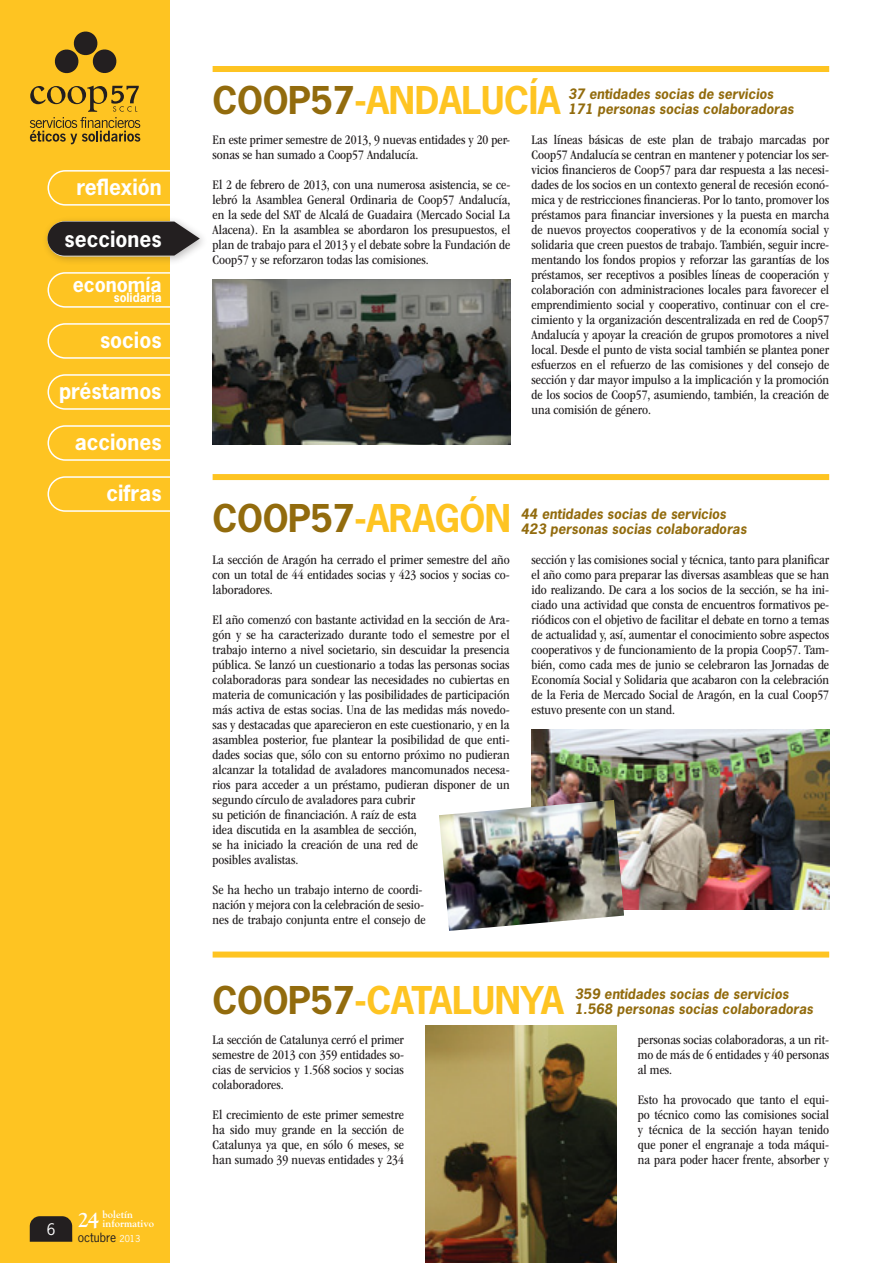
<style>
.page{position:relative;width:893px;height:1263px;background:#fff}
.page>*{position:absolute;margin:0;border:0;box-sizing:border-box;transform-origin:0 0}
.t1{font:700 36px "News Gothic Std";letter-spacing:-.01em;color:#fec422}
.t2{font:700 21px "News Gothic Std";color:#fff}
.t3{font:700 21px "Goudy Std";color:#fff}
.t4{font:700 19.5px "News Gothic Std";color:#fff}
.t5{font:condensed 13.5px/15px "ITC Garamond Std";color:#231f20;text-align:justify}
.t6{font:italic 700 13.5px/15px "News Gothic Std";color:#926b0d}
.t7{font:12px "News Gothic Std";color:#231f20}
.t8{font:700 12px "News Gothic Std";color:#fff}
.t9{font:700 10.5px/9px "Goudy Std";color:#fff}
.s1{font-size:9px;color:#fff}
.s2{color:#926b0d}
</style>
<div class="page">
<div style="left:0;top:0;width:170px;height:1263px;background:#fec422"></div>
<svg style="left:47px;top:272px;width:123px;height:36px"></svg>
<svg style="left:47px;top:323px;width:123px;height:36px"></svg>
<svg style="left:47px;top:374px;width:123px;height:36px"></svg>
<svg style="left:30px;top:1216px;width:42px;height:26px"></svg>
<svg style="left:30px;top:86px;width:110px;height:58px"></svg>
<svg style="left:54px;top:31px;width:63px;height:43px"></svg>
<svg style="left:47px;top:425px;width:123px;height:36px"></svg>
<svg style="left:47px;top:476px;width:123px;height:36px"></svg>
<svg style="left:47px;top:170px;width:123px;height:36px"></svg>
<div style="left:41px;top:215px;width:167px;height:51px;background:#231f20;opacity:.3"></div>
<svg style="left:47px;top:220px;width:153px;height:37px;background:#474139"></svg>
<img style="left:213px;top:279px;width:297px;height:165px">
<img style="left:531px;top:729px;width:298px;height:180px">
<img style="left:425px;top:1026px;width:192px;height:237px">
<img style="left:439px;top:800px;width:185px;height:131px">
<div style="left:213px;top:474px;width:616px;height:6px;background:#fec422"></div>
<div style="left:213px;top:951px;width:616px;height:6px;background:#fec422"></div>
<div style="left:213px;top:66px;width:616px;height:6px;background:#fec422"></div>
<h2 class="t2" style="left:76px;top:173px;width:87px">reflexión</h2>
<h2 class="t2" style="left:65px;top:225px;width:99px">secciones</h2>
<h3 class="t4" style="left:73px;top:271px;width:90px">economía</h3>
<p class="t8" style="left:114px;top:289px;width:49px">solidaria</p>
<h2 class="t2" style="left:100px;top:326px;width:63px">socios</h2>
<h2 class="t2" style="left:59px;top:378px;width:104px">préstamos</h2>
<h2 class="t2" style="left:75px;top:429px;width:88px">acciones</h2>
<h2 class="t2" style="left:106px;top:480px;width:57px">cifras</h2>
<p class="t9" style="left:103px;top:1210px;width:53px">boletín informativo</p>
<h2 class="t3" style="left:47px;top:1207px;width:54px"><sub>6</sub> 24</h2>
<p class="t7" style="left:78px;top:1229px;width:64px">octubre <span class="s1">2013</span></p>
<h1 class="t1" style="left:213px;top:77px;width:350px"><span class="s2">COOP57</span>-ANDALUCÍA</h1>
<p class="t6" style="left:568px;top:86px;width:227px">37 entidades socias de servicios<br>171 personas socias colaboradoras</p>
<p class="t5" style="left:213px;top:132px;width:299px">En este primer semestre de 2013, 9 nuevas entidades y 20 per&shy;sonas se han sumado a Coop57 Andalucía.</p>
<p class="t5" style="left:213px;top:177px;width:299px">El 2 de febrero de 2013, con una numerosa asistencia, se ce&shy;lebró la Asamblea General Ordinaria de Coop57 Andalucía, en la sede del SAT de Alcalá de Guadaira (Mercado Social La Alacena). En la asamblea se abordaron los presupuestos, el plan de trabajo para el 2013 y el debate sobre la Fundación de Coop57 y se reforzaron todas las comisiones.</p>
<p class="t5" style="left:531px;top:132px;width:299px">Las líneas básicas de este plan de trabajo marcadas por Coop57 Andalucía se centran en mantener y potenciar los ser&shy;vicios financieros de Coop57 para dar respuesta a las necesi&shy;dades de los socios en un contexto general de recesión econó&shy;mica y de restricciones financieras. Por lo tanto, promover los préstamos para financiar inversiones y la puesta en marcha de nuevos proyectos cooperativos y de la economía social y solidaria que creen puestos de trabajo. También, seguir incre&shy;mentando los fondos propios y reforzar las garantías de los préstamos, ser receptivos a posibles líneas de cooperación y colaboración con administraciones locales para favorecer el emprendimiento social y cooperativo, continuar con el cre&shy;cimiento y la organización descentralizada en red de Coop57<br>Andalucía y apoyar la creación de grupos promotores a nivel local. Desde el punto de vista social también se plantea poner esfuerzos en el refuerzo de las comisiones y del consejo de sección y dar mayor impulso a la implicación y la promoción de los socios de Coop57, asumiendo, también, la creación de una comisión de género.</p>
<h1 class="t1" style="left:213px;top:495px;width:300px"><span class="s2">COOP57</span>-ARAGÓN</h1>
<p class="t5" style="left:213px;top:552px;width:299px">La sección de Aragón ha cerrado el primer semestre del año con un total de 44 entidades socias y 423 socios y socias co&shy;laboradores.</p>
<p class="t5" style="left:213px;top:612px;width:299px;text-align:left">El año comenzó con bastante actividad en la sección de Ara&shy;gón y se ha caracterizado durante todo el semestre por el trabajo interno a nivel societario, sin descuidar la presencia pública. Se lanzó un cuestionario a todas las personas socias colaboradoras para sondear las necesidades no cubiertas en materia de comunicación y las posibilidades de participación más activa de estas socias. Una de las medidas más novedo&shy;sas y destacadas que aparecieron en este cuestionario, y en la asamblea posterior, fue plantear la posibilidad de que enti&shy;dades socias que, sólo con su entorno próximo no pudieran alcanzar la totalidad de avaladores mancomunados necesa&shy;rios para acceder a un préstamo, pudieran disponer de un segundo círculo de avaladores para cubrir<br>su petición de financiación. A raíz de esta<br>idea discutida en la asamblea de sección,<br>se ha iniciado la creación de una red de<br>posibles avalistas.</p>
<p class="t5" style="left:213px;top:882px;width:214px;text-align:left">Se ha hecho un trabajo interno de coordi&shy;nación y mejora con la celebración de sesio&shy;nes de trabajo conjunta entre el consejo de</p>
<p class="t6" style="left:521px;top:506px;width:227px">44 entidades socias de servicios<br>423 personas socias colaboradoras</p>
<p class="t5" style="left:531px;top:552px;width:299px">sección y las comisiones social y técnica, tanto para planificar el año como para preparar las diversas asambleas que se han ido realizando. De cara a los socios de la sección, se ha ini&shy;ciado una actividad que consta de encuentros formativos pe&shy;riódicos con el objetivo de facilitar el debate en torno a temas de actualidad y, así, aumentar el conocimiento sobre aspectos cooperativos y de funcionamiento de la propia Coop57. Tam&shy;bién, como cada mes de junio se celebraron las Jornadas de Economía Social y Solidaria que acabaron con la celebración de la Feria de Mercado Social de Aragón, en la cual Coop57 estuvo presente con un stand.</p>
<h1 class="t1" style="left:213px;top:977px;width:353px"><span class="s2">COOP57</span>-CATALUNYA</h1>
<p class="t5" style="left:213px;top:1032px;width:193px">La sección de Catalunya cerró el primer semestre de 2013 con 359 entidades so&shy;cias de servicios y 1.568 socios y socias colaboradores.</p>
<p class="t5" style="left:213px;top:1107px;width:193px">El crecimiento de este primer semestre ha sido muy grande en la sección de Catalunya ya que, en sólo 6 meses, se han sumado 39 nuevas entidades y 234</p>
<p class="t6" style="left:575px;top:986px;width:240px">359 entidades socias de servicios<br>1.568 personas socias colaboradoras</p>
<p class="t5" style="left:638px;top:1032px;width:193px">personas socias colaboradoras, a un rit&shy;mo de más de 6 entidades y 40 personas al mes.</p>
<p class="t5" style="left:638px;top:1092px;width:193px">Esto ha provocado que tanto el equi&shy;po técnico como las comisiones social y técnica de la sección hayan tenido que poner el engranaje a toda máqui&shy;na para poder hacer frente, absorber y</p>
</div>
